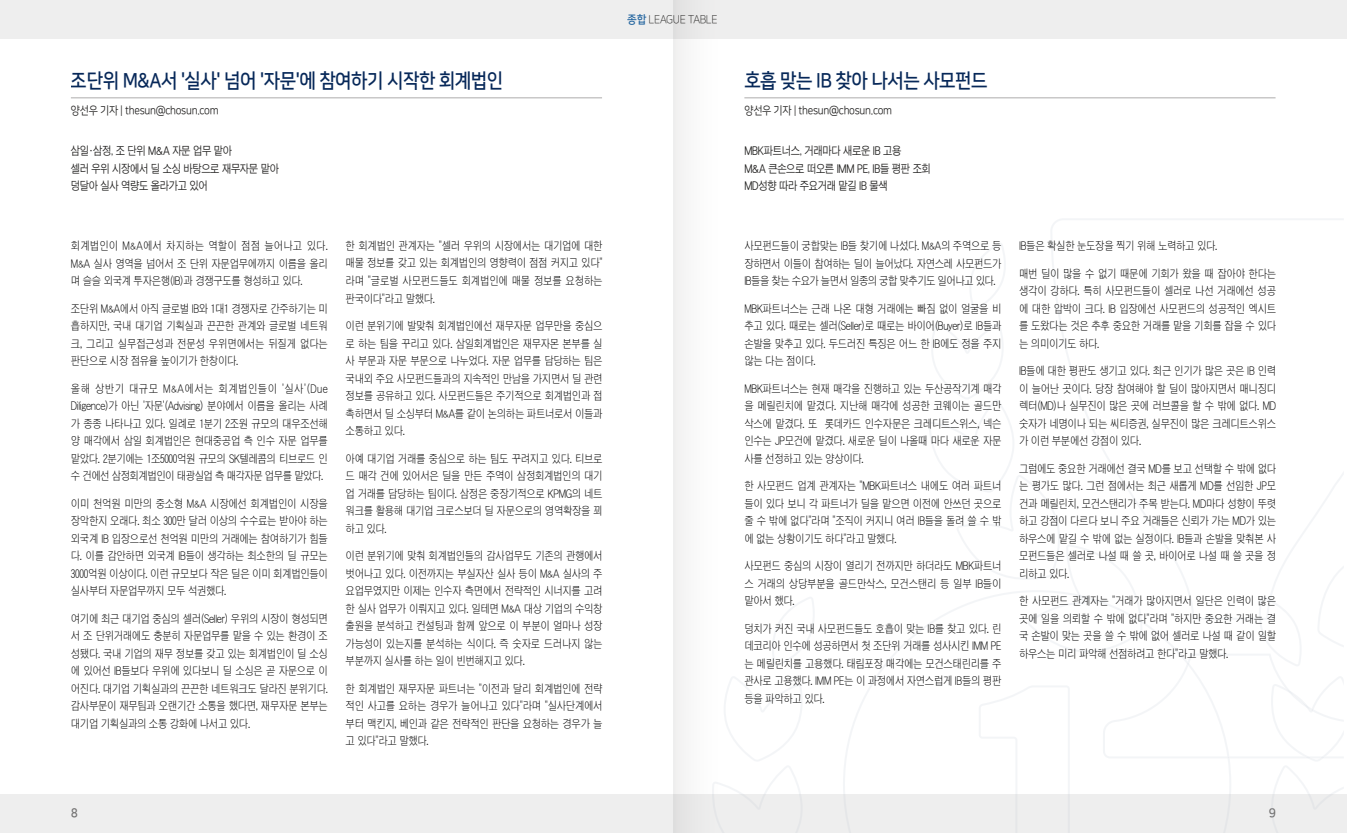
<style>
.page{position:relative;width:1347px;height:833px;background:#fff}
.page>*{position:absolute;margin:0;border:0;box-sizing:border-box;transform-origin:0 0}
.t1{font:20px "Nanum Square B";letter-spacing:-.025em;color:#072859;scale:.9 1}
.t2{font:12.5px "Nanum Square B";color:#727171;scale:.95 1}
.t3{font:11.25px/17.5px "Cs Sg";letter-spacing:-.025em;color:#000;text-align:justify;scale:.9 1}
.t4{font:11.25px/17.5px "Csng";letter-spacing:-.025em;color:#1f1e1d;scale:.9 1}
.t5{font:11.25px "Nanum Square R";letter-spacing:-.025em;color:#1f1e1d;scale:.9 1}
.t6{font:11.25px "Nanum Square L";letter-spacing:-.025em;color:#1f1e1d;scale:.95 1}
.s1{font-family:"Nanum Square B";color:#246bab}
</style>
<div class="page">
<div style="left:673px;top:0;width:45px;height:833px;background:#f9f9f9"></div>
<div style="left:1px;top:794px;width:1345px;height:39px;background:#eee"></div>
<div style="left:1px;top:0;width:1345px;height:39px;background:#eee"></div>
<svg style="left:718px;top:677px;width:84px;height:117px"></svg>
<svg style="left:772px;top:597px;width:42px;height:69px"></svg>
<svg style="left:970px;top:243px;width:36px;height:67px"></svg>
<svg style="left:928px;top:323px;width:415px;height:471px"></svg>
<hr style="left:71px;top:98px;width:531px;height:1px;background:#595757">
<hr style="left:744px;top:98px;width:531px;height:1px;background:#595757">
<p class="t6" style="left:627px;top:14px;width:97px"><span class="s1">종합</span> LEAGUE TABLE</p>
<h1 class="t1" style="left:71px;top:70px;width:482px">조단위 M&amp;A서 '실사' 넘어 '자문'에 참여하기 시작한 회계법인</h1>
<h1 class="t1" style="left:744px;top:70px;width:272px">호흡 맞는 IB 찾아 나서는 사모펀드</h1>
<p class="t5" style="left:71px;top:105px;width:166px">양선우 기자 | thesun@chosun.com</p>
<p class="t5" style="left:744px;top:105px;width:166px">양선우 기자 | thesun@chosun.com</p>
<p class="t4" style="left:71px;top:142px;width:233px">삼일·삼정, 조 단위 M&amp;A 자문 업무 맡아<br>셀러 우위 시장에서 딜 소싱 바탕으로 재무자문 맡아 덩달아 실사 역량도 올라가고 있어</p>
<p class="t4" style="left:744px;top:142px;width:209px">MBK파트너스, 거래마다 새로운 IB 고용<br>M&amp;A 큰손으로 떠오른 IMM PE, IB들 평판 조회<br>MD성향 따라 주요거래 맡길 IB 물색</p>
<p class="t3" style="left:71px;top:237px;width:287px">회계법인이 M&amp;A에서 차지하는 역할이 점점 늘어나고 있다.<br>M&amp;A 실사 영역을 넘어서 조 단위 자문업무에까지 이름을 올리 며 슬슬 외국계 투자은행(IB)과 경쟁구도를 형성하고 있다.</p>
<p class="t3" style="left:71px;top:299px;width:287px">조단위 M&amp;A에서 아직 글로벌 IB와 1대1 경쟁자로 간주하기는 미 흡하지만, 국내 대기업 기획실과 끈끈한 관계와 글로벌 네트워 크, 그리고 실무접근성과 전문성 우위면에서는 뒤질게 없다는 판단으로 시장 점유율 높이기가 한창이다.</p>
<p class="t3" style="left:71px;top:379px;width:287px">올해 상반기 대규모 M&amp;A에서는 회계법인들이 '실사'(Due Diligence)가 아닌 '자문'(Advising) 분야에서 이름을 올리는 사례 가 종종 나타나고 있다. 일례로 1분기 2조원 규모의 대우조선해 양 매각에서 삼일 회계법인은 현대중공업 측 인수 자문 업무를 맡았다. 2분기에는 1조5000억원 규모의 SK텔레콤의 티브로드 인 수 건에선 삼정회계법인이 태광실업 측 매각자문 업무를 맡았다.</p>
<p class="t3" style="left:71px;top:494px;width:287px">이미 천억원 미만의 중소형 M&amp;A 시장에선 회계법인이 시장을 장악한지 오래다. 최소 300만 달러 이상의 수수료는 받아야 하는 외국계 IB 입장으로선 천억원 미만의 거래에는 참여하기가 힘들 다. 이를 감안하면 외국계 IB들이 생각하는 최소한의 딜 규모는 3000억원 이상이다. 이런 규모보다 작은 딜은 이미 회계법인들이 실사부터 자문업무까지 모두 석권했다.</p>
<p class="t3" style="left:71px;top:609px;width:287px">여기에 최근 대기업 중심의 셀러(Seller) 우위의 시장이 형성되면 서 조 단위거래에도 충분히 자문업무를 맡을 수 있는 환경이 조 성됐다. 국내 기업의 재무 정보를 갖고 있는 회계법인이 딜 소싱 에 있어선 IB들보다 우위에 있다보니 딜 소싱은 곧 자문으로 이 어진다. 대기업 기획실과의 끈끈한 네트워크도 달라진 분위기다. 감사부문이 재무팀과 오랜기간 소통을 했다면, 재무자문 본부는 대기업 기획실과의 소통 강화에 나서고 있다.</p>
<p class="t3" style="left:345px;top:237px;width:287px">한 회계법인 관계자는 "셀러 우위의 시장에서는 대기업에 대한 매물 정보를 갖고 있는 회계법인의 영향력이 점점 커지고 있다" 라며 "글로벌 사모펀드들도 회계법인에 매물 정보를 요청하는 판국이다"라고 말했다.</p>
<p class="t3" style="left:345px;top:317px;width:287px">이런 분위기에 발맞춰 회계법인에선 재무자문 업무만을 중심으 로 하는 팀을 꾸리고 있다. 삼일회계법인은 재무자몬 본부를 실 사 부문과 자문 부문으로 나누었다. 자문 업무를 담당하는 팀은 국내외 주요 사모펀드들과의 지속적인 만남을 가지면서 딜 관련 정보를 공유하고 있다. 사모펀드들은 주기적으로 회계법인과 접 촉하면서 딜 소싱부터 M&amp;A를 같이 논의하는 파트너로서 이들과 소통하고 있다.</p>
<p class="t3" style="left:345px;top:449px;width:287px">아예 대기업 거래를 중심으로 하는 팀도 꾸려지고 있다. 티브로 드 매각 건에 있어서은 딜을 만든 주역이 삼정회계법인의 대기 업 거래를 담당하는 팀이다. 삼정은 중장기적으로 KPMG의 네트 워크를 활용해 대기업 크로스보더 딜 자문으로의 영역확장을 꾀 하고 있다.</p>
<p class="t3" style="left:345px;top:547px;width:287px">이런 분위기에 맞춰 회계법인들의 감사업무도 기존의 관행에서 벗어나고 있다. 이전까지는 부실자산 실사 등이 M&amp;A 실사의 주 요업무였지만 이제는 인수자 측면에서 전략적인 시너지를 고려 한 실사 업무가 이뤄지고 있다. 일테면 M&amp;A 대상 기업의 수익창 출원을 분석하고 컨설팅과 함께 앞으로 이 부분이 얼마나 성장 가능성이 있는지를 분석하는 식이다. 즉 숫자로 드러나지 않는 부분까지 실사를 하는 일이 빈번해지고 있다.</p>
<p class="t3" style="left:345px;top:679px;width:287px">한 회계법인 재무자문 파트너는 "이전과 달리 회계법인에 전략 적인 사고를 요하는 경우가 늘어나고 있다"라며 "실사단계에서 부터 맥킨지, 베인과 같은 전략적인 판단을 요청하는 경우가 늘 고 있다"라고 말했다.</p>
<p class="t3" style="left:744px;top:237px;width:287px">사모펀드들이 궁합맞는 IB들 찾기에 나섰다. M&amp;A의 주역으로 등 장하면서 이들이 참여하는 딜이 늘어났다. 자연스레 사모펀드가 IB들을 찾는 수요가 늘면서 일종의 궁합 맞추기도 일어나고 있다.</p>
<p class="t3" style="left:744px;top:299px;width:287px">MBK파트너스는 근래 나온 대형 거래에는 빠짐 없이 얼굴을 비 추고 있다. 때로는 셀러(Seller)로 때로는 바이어(Buyer)로 IB들과 손발을 맞추고 있다. 두드러진 특징은 어느 한 IB에도 정을 주지 않는 다는 점이다.</p>
<p class="t3" style="left:744px;top:380px;width:287px">MBK파트너스는 현재 매각을 진행하고 있는 두산공작기계 매각 을 메릴린치에 맡겼다. 지난해 매각에 성공한 코웨이는 골드만 삭스에 맡겼다. 또 롯데카드 인수자문은 크레디트스위스, 넥슨 인수는 JP모건에 맡겼다. 새로운 딜이 나올때 마다 새로운 자문 사를 선정하고 있는 양상이다.</p>
<p class="t3" style="left:744px;top:477px;width:287px">한 사모펀드 업계 관계자는 "MBK파트너스 내에도 여러 파트너 들이 있다 보니 각 파트너가 딜을 맡으면 이전에 안쓰던 곳으로 줄 수 밖에 없다"라며 "조직이 커지니 여러 IB들을 돌려 쓸 수 밖 에 없는 상황이기도 하다"라고 말했다.</p>
<p class="t3" style="left:744px;top:557px;width:287px">사모펀드 중심의 시장이 열리기 전까지만 하더라도 MBK파트너 스 거래의 상당부분을 골드만삭스, 모건스탠리 등 일부 IB들이 맡아서 했다.</p>
<p class="t3" style="left:744px;top:620px;width:287px">덩치가 커진 국내 사모펀드들도 호흡이 맞는 IB를 찾고 있다. 린 데코리아 인수에 성공하면서 첫 조단위 거래를 성사시킨 IMM PE 는 메릴린치를 고용했다. 태림포장 매각에는 모건스태린리를 주 관사로 고용했다. IMM PE는 이 과정에서 자연스럽게 IB들의 평판 등을 파악하고 있다.</p>
<p class="t3" style="left:1019px;top:237px;width:222px">IB들은 확실한 눈도장을 찍기 위해 노력하고 있다.</p>
<p class="t3" style="left:1019px;top:264px;width:287px">매번 딜이 많을 수 없기 때문에 기회가 왔을 때 잡아야 한다는 생각이 강하다. 특히 사모펀드들이 셀러로 나선 거래에선 성공 에 대한 압박이 크다. IB 입장에선 사모펀드의 성공적인 엑시트 를 도왔다는 것은 추후 중요한 거래를 맡을 기회를 잡을 수 있다 는 의미이기도 하다.</p>
<p class="t3" style="left:1019px;top:362px;width:287px">IB들에 대한 평판도 생기고 있다. 최근 인기가 많은 곳은 IB 인력 이 늘어난 곳이다. 당장 참여해야 할 딜이 많아지면서 매니징디 렉터(MD)나 실무진이 많은 곳에 러브콜을 할 수 밖에 없다. MD 숫자가 네명이나 되는 씨티증권, 실무진이 많은 크레디트스위스 가 이런 부분에선 강점이 있다.</p>
<p class="t3" style="left:1019px;top:459px;width:287px">그럼에도 중요한 거래에선 결국 MD를 보고 선택할 수 밖에 없다 는 평가도 많다. 그런 점에서는 최근 새롭게 MD를 선임한 JP모 건과 메릴린치, 모건스탠리가 주목 받는다. MD마다 성향이 뚜렷 하고 강점이 다르다 보니 주요 거래들은 신뢰가 가는 MD가 있는 하우스에 맡길 수 밖에 없는 실정이다. IB들과 손발을 맞춰본 사 모펀드들은 셀러로 나설 때 쓸 곳, 바이어로 나설 때 쓸 곳을 정 리하고 있다.</p>
<p class="t3" style="left:1019px;top:592px;width:287px">한 사모펀드 관계자는 "거래가 많아지면서 일단은 인력이 많은 곳에 일을 의뢰할 수 밖에 없다"라며 "하지만 중요한 거래는 결 국 손발이 맞는 곳을 쓸 수 밖에 없어 셀러로 나설 때 같이 일할 하우스는 미리 파악해 선점하려고 한다"라고 말했다.</p>
<p class="t2" style="left:71px;top:807px;width:9px">8</p>
<p class="t2" style="left:1268px;top:807px;width:9px">9</p>
</div>
